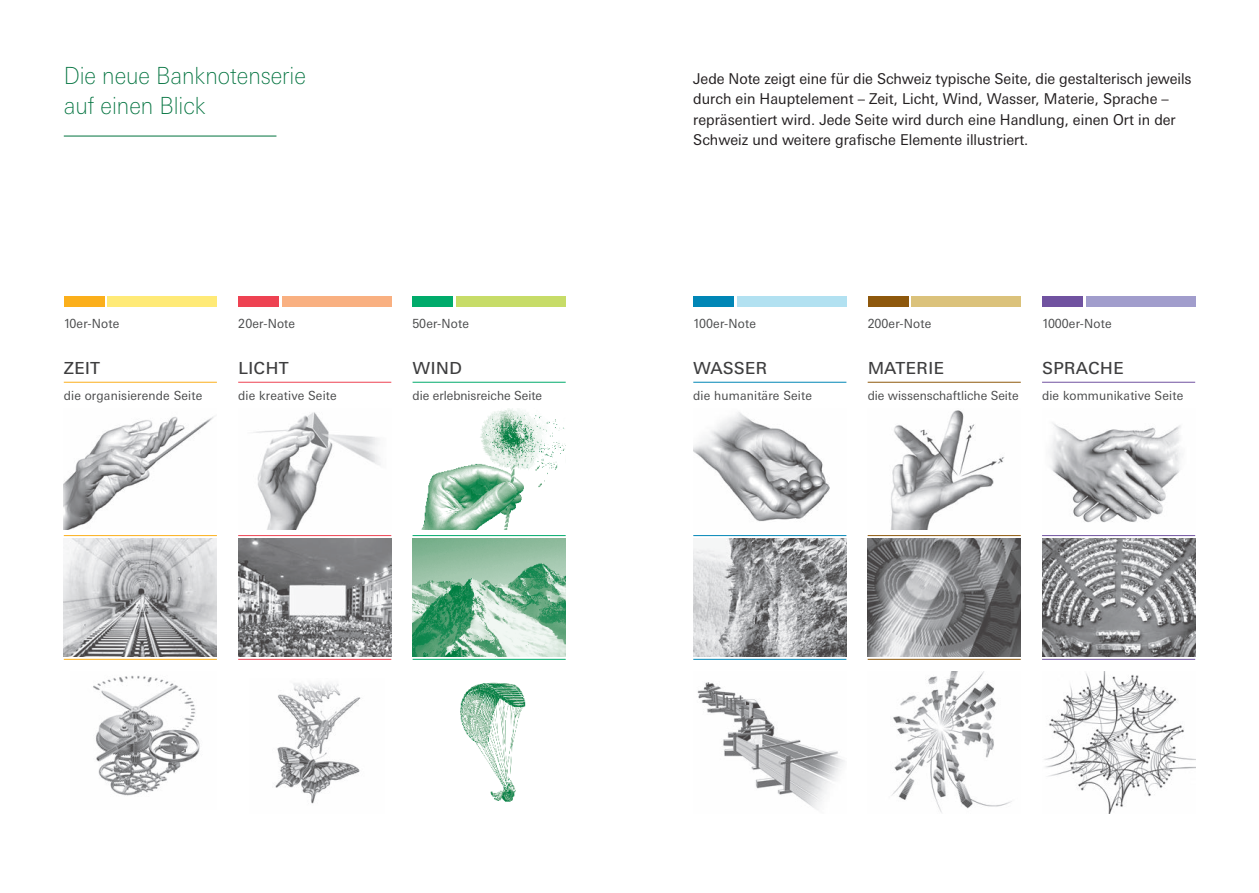
<style>
.page{position:relative;width:1259px;height:893px;background:#fff}
.page>*{position:absolute;margin:0;border:0;box-sizing:border-box;transform-origin:0 0}
.t1{font:100 23.7px/30.5px "Univers Next Pro";color:#00723e;scale:.95 1}
.t2{font:22.05px "Univers Next Pro";color:#3e3e3f;scale:.95 1}
.t3{font:15px/20.2px "Univers Next Pro";color:#231f20;scale:.95 1}
.t4{font:12.6px "Univers Next Pro";letter-spacing:.015em;color:#4b4c4d;scale:.95 1}
</style>
<div class="page">
<div style="left:64px;top:296px;width:41px;height:11px;background:#fbaf1b"></div>
<div style="left:108px;top:296px;width:109px;height:11px;background:#ffea77"></div>
<div style="left:238px;top:296px;width:41px;height:11px;background:#ee4252"></div>
<div style="left:282px;top:296px;width:109px;height:11px;background:#f9b081"></div>
<div style="left:412px;top:296px;width:41px;height:11px;background:#00ab6b"></div>
<div style="left:456px;top:296px;width:110px;height:11px;background:#c7dc68"></div>
<div style="left:693px;top:296px;width:41px;height:11px;background:#0086b6"></div>
<div style="left:737px;top:296px;width:109px;height:11px;background:#b2e1f1"></div>
<div style="left:867px;top:296px;width:41px;height:11px;background:#8e580c"></div>
<div style="left:911px;top:296px;width:109px;height:11px;background:#dbc27b"></div>
<div style="left:1042px;top:296px;width:41px;height:11px;background:#7052a0"></div>
<div style="left:1086px;top:296px;width:109px;height:11px;background:#a19dcc"></div>
<img style="left:253px;top:412px;width:128px;height:118px">
<img style="left:93px;top:675px;width:107px;height:121px">
<img style="left:64px;top:539px;width:153px;height:117px">
<img style="left:238px;top:539px;width:153px;height:117px">
<img style="left:412px;top:539px;width:154px;height:117px">
<img style="left:275px;top:683px;width:86px;height:121px">
<img style="left:64px;top:416px;width:150px;height:114px">
<img style="left:421px;top:408px;width:145px;height:122px">
<img style="left:891px;top:410px;width:114px;height:120px">
<img style="left:693px;top:539px;width:153px;height:117px">
<img style="left:867px;top:539px;width:153px;height:117px">
<img style="left:1042px;top:539px;width:153px;height:117px">
<img style="left:1050px;top:423px;width:131px;height:100px">
<img style="left:693px;top:412px;width:137px;height:110px">
<img style="left:1044px;top:671px;width:151px;height:142px">
<img style="left:891px;top:671px;width:121px;height:142px">
<img style="left:697px;top:682px;width:148px;height:128px">
<hr style="left:64px;top:535px;width:153px;height:1px;background:#fbaf1b">
<hr style="left:64px;top:382px;width:153px;height:1px;background:#fbaf1b">
<hr style="left:64px;top:659px;width:153px;height:1px;background:#fbaf1b">
<hr style="left:238px;top:535px;width:153px;height:1px;background:#ee4252">
<hr style="left:238px;top:382px;width:153px;height:1px;background:#ee4252">
<hr style="left:238px;top:659px;width:153px;height:1px;background:#ee4252">
<hr style="left:412px;top:535px;width:154px;height:1px;background:#00ab6b">
<hr style="left:412px;top:382px;width:154px;height:1px;background:#00ab6b">
<hr style="left:412px;top:659px;width:154px;height:1px;background:#00ab6b">
<hr style="left:693px;top:535px;width:153px;height:1px;background:#0086b6">
<hr style="left:693px;top:382px;width:153px;height:1px;background:#0086b6">
<hr style="left:693px;top:659px;width:153px;height:1px;background:#0086b6">
<hr style="left:867px;top:535px;width:153px;height:1px;background:#8e580c">
<hr style="left:867px;top:382px;width:153px;height:1px;background:#8e580c">
<hr style="left:867px;top:659px;width:153px;height:1px;background:#8e580c">
<hr style="left:1042px;top:535px;width:153px;height:1px;background:#7052a0">
<hr style="left:1042px;top:382px;width:153px;height:1px;background:#7052a0">
<hr style="left:1042px;top:659px;width:153px;height:1px;background:#7052a0">
<img style="left:460px;top:682px;width:66px;height:120px">
<hr style="left:64px;top:136px;width:212px;height:1px;background:#00723e">
<h1 class="t1" style="left:64px;top:60px;width:256px">Die neue Banknotenserie auf einen Blick</h1>
<p class="t3" style="left:693px;top:69px;width:526px">Jede Note zeigt eine für die Schweiz typische Seite, die gestalterisch jeweils durch ein Hauptelement – Zeit, Licht, Wind, Wasser, Materie, Sprache – repräsentiert wird. Jede Seite wird durch eine Handlung, einen Ort in der Schweiz und weitere grafische Elemente illustriert.</p>
<p class="t4" style="left:64px;top:316px;width:60px">10er-Note</p>
<h2 class="t2" style="left:64px;top:354px;width:40px">Zeit</h2>
<p class="t4" style="left:64px;top:388px;width:147px">die organisierende Seite</p>
<p class="t4" style="left:238px;top:316px;width:61px">20er-Note</p>
<h2 class="t2" style="left:238px;top:354px;width:55px">Licht</h2>
<p class="t4" style="left:238px;top:388px;width:105px">die kreative Seite</p>
<p class="t4" style="left:412px;top:316px;width:61px">50er-Note</p>
<h2 class="t2" style="left:412px;top:354px;width:54px">Wind</h2>
<p class="t4" style="left:412px;top:388px;width:138px">die erlebnisreiche Seite</p>
<p class="t4" style="left:693px;top:316px;width:67px">100er-Note</p>
<h2 class="t2" style="left:693px;top:354px;width:79px">Wasser</h2>
<p class="t4" style="left:693px;top:388px;width:126px">die humanitäre Seite</p>
<p class="t4" style="left:867px;top:316px;width:68px">200er-Note</p>
<h2 class="t2" style="left:867px;top:354px;width:82px">Materie</h2>
<p class="t4" style="left:867px;top:388px;width:160px">die wissenschaftliche Seite</p>
<p class="t4" style="left:1042px;top:316px;width:75px">1000er-Note</p>
<h2 class="t2" style="left:1042px;top:354px;width:88px">Sprache</h2>
<p class="t4" style="left:1042px;top:388px;width:150px">die kommunikative Seite</p>
</div>
